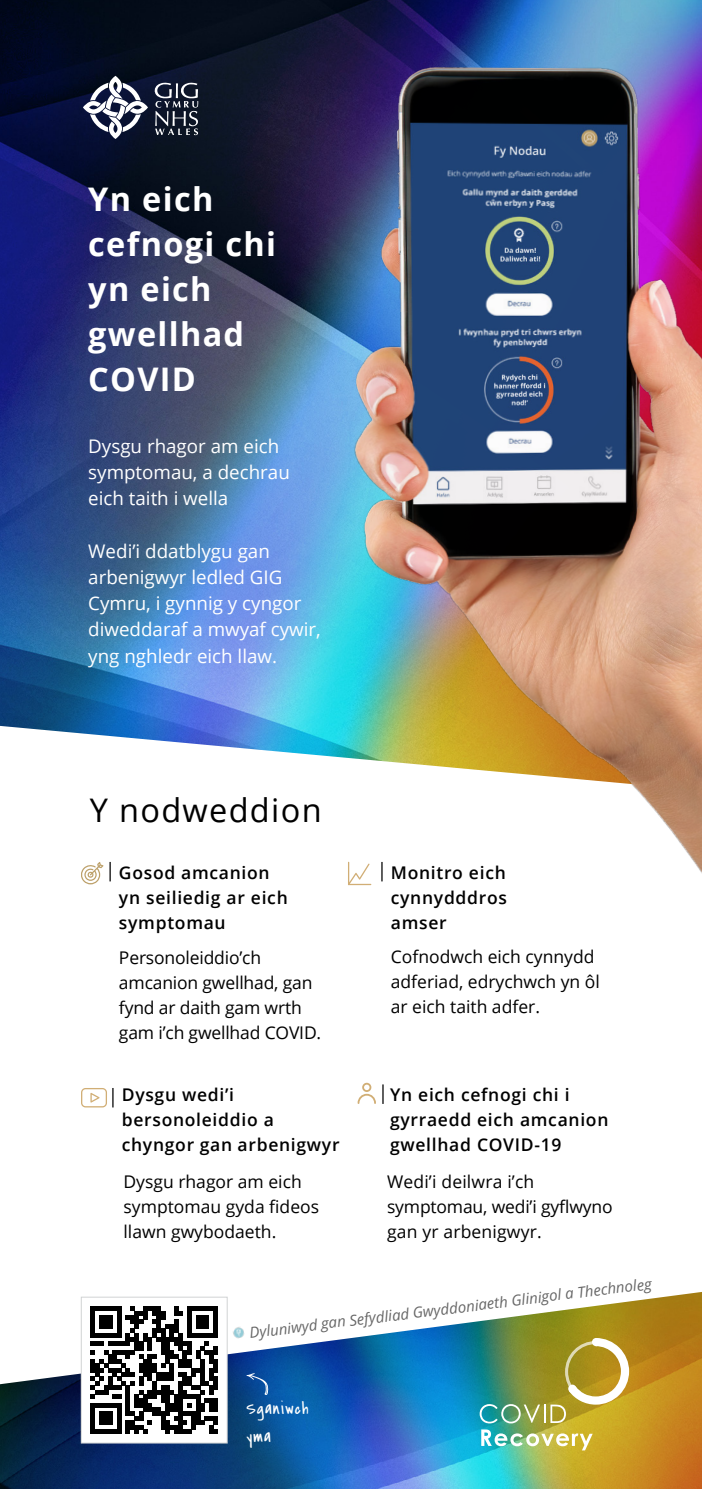
<style>
.page{position:relative;width:702px;height:1489px;background:#fff}
.page>*{position:absolute;margin:0;border:0;box-sizing:border-box;transform-origin:0 0}
.t1{font:700 32.5px/45px "Open Sans";letter-spacing:.04em;color:#fff}
.t2{font:32.5px "Open Sans";letter-spacing:.04em;color:#000}
.t3{font:18.75px/26.2px "Open Sans";color:#fff}
.t4{font:17.5px/25px "Open Sans";color:#000}
.t5{font:600 17.5px/25px "Open Sans";letter-spacing:.04em;color:#000}
.t6{font:17.5px/27.5px "Covered By Your Grace";letter-spacing:.06em;color:#fff}
.t7{font:italic 15px "Open Sans";color:#000}
</style>
<div class="page">
<img style="left:0;top:0;width:702px;height:758px">
<svg style="left:83px;top:76px;width:65px;height:63px"></svg>
<svg style="left:154px;top:83px;width:45px;height:52px;background:#444a59"></svg>
<img style="left:0;top:1292px;width:702px;height:196px">
<svg style="left:481px;top:1429px;width:111px;height:21px"></svg>
<svg style="left:479px;top:1337px;width:150px;height:86px;background:#959d4d"></svg>
<div style="left:592px;top:1337px;width:8px;height:8px;background:#fff;border-radius:50%"></div>
<div style="left:568px;top:1384px;width:8px;height:8px;background:#fff;border-radius:50%"></div>
<img style="left:339px;top:13px;width:363px;height:866px">
<hr style="left:109px;top:861px;width:2px;height:20px;background:#000">
<svg style="left:381px;top:861px;width:1px;height:20px"></svg>
<svg style="left:81px;top:1088px;width:32px;height:19px"></svg>
<svg style="left:382px;top:1084px;width:1px;height:19px"></svg>
<svg style="left:348px;top:861px;width:23px;height:24px"></svg>
<svg style="left:357px;top:1082px;width:19px;height:21px"></svg>
<svg style="left:81px;top:862px;width:22px;height:22px"></svg>
<div style="left:81px;top:1296px;width:146px;height:146px;background:#fff"></div>
<svg style="left:91px;top:1306px;width:127px;height:127px"></svg>
<div style="left:81px;top:1296px;width:146px;height:147px;border:1px solid #d1d3d4"></div>
<svg style="left:246px;top:1373px;width:22px;height:21px"></svg>
<img style="left:232px;top:1325px;width:14px;height:14px">
<h1 class="t1" style="left:88px;top:176px;width:189px">Yn eich cefnogi chi yn eich gwellhad<br>COVID</h1>
<p class="t3" style="left:88px;top:432px;width:203px">Dysgu rhagor am eich symptomau, a dechrau eich taith i wella</p>
<p class="t3" style="left:88px;top:537px;width:234px">Wedi’i ddatblygu gan arbenigwyr ledled GIG<br>Cymru, i gynnig y cyngor diweddaraf a mwyaf cywir, yng nghledr eich llaw.</p>
<h1 class="t2" style="left:90px;top:788px;width:233px">Y nodweddion</h1>
<p class="t5" style="left:119px;top:859px;width:170px">Gosod amcanion yn seiliedig ar eich symptomau</p>
<p class="t4" style="left:119px;top:944px;width:204px">Personoleiddio’ch amcanion gwellhad, gan fynd ar daith gam wrth gam i’ch gwellhad COVID.</p>
<p class="t5" style="left:122px;top:1081px;width:219px">Dysgu wedi’i bersonoleiddio a chyngor gan arbenigwyr</p>
<p class="t4" style="left:123px;top:1168px;width:197px">Dysgu rhagor am eich symptomau gyda fideos llawn gwybodaeth.</p>
<p class="t5" style="left:391px;top:859px;width:118px;text-align:justify">Monitro eich cynnydddros amser</p>
<p class="t4" style="left:391px;top:943px;width:211px">Cofnodwch eich cynnydd adferiad, edrychwch yn ôl ar eich taith adfer.</p>
<p class="t5" style="left:390px;top:1081px;width:220px">Yn eich cefnogi chi i gyrraedd eich amcanion gwellhad COVID-19</p>
<p class="t4" style="left:387px;top:1168px;width:227px">Wedi’i deilwra i’ch symptomau, wedi’i gyflwyno gan yr arbenigwyr.</p>
<p class="t7" style="left:248px;top:1322px;width:406px;rotate:-7deg">Dyluniwyd gan Sefydliad Gwyddoniaeth Glinigol a Thechnoleg</p>
<p class="t6" style="left:246px;top:1394px;width:64px">Sganiwch yma</p>
</div>
